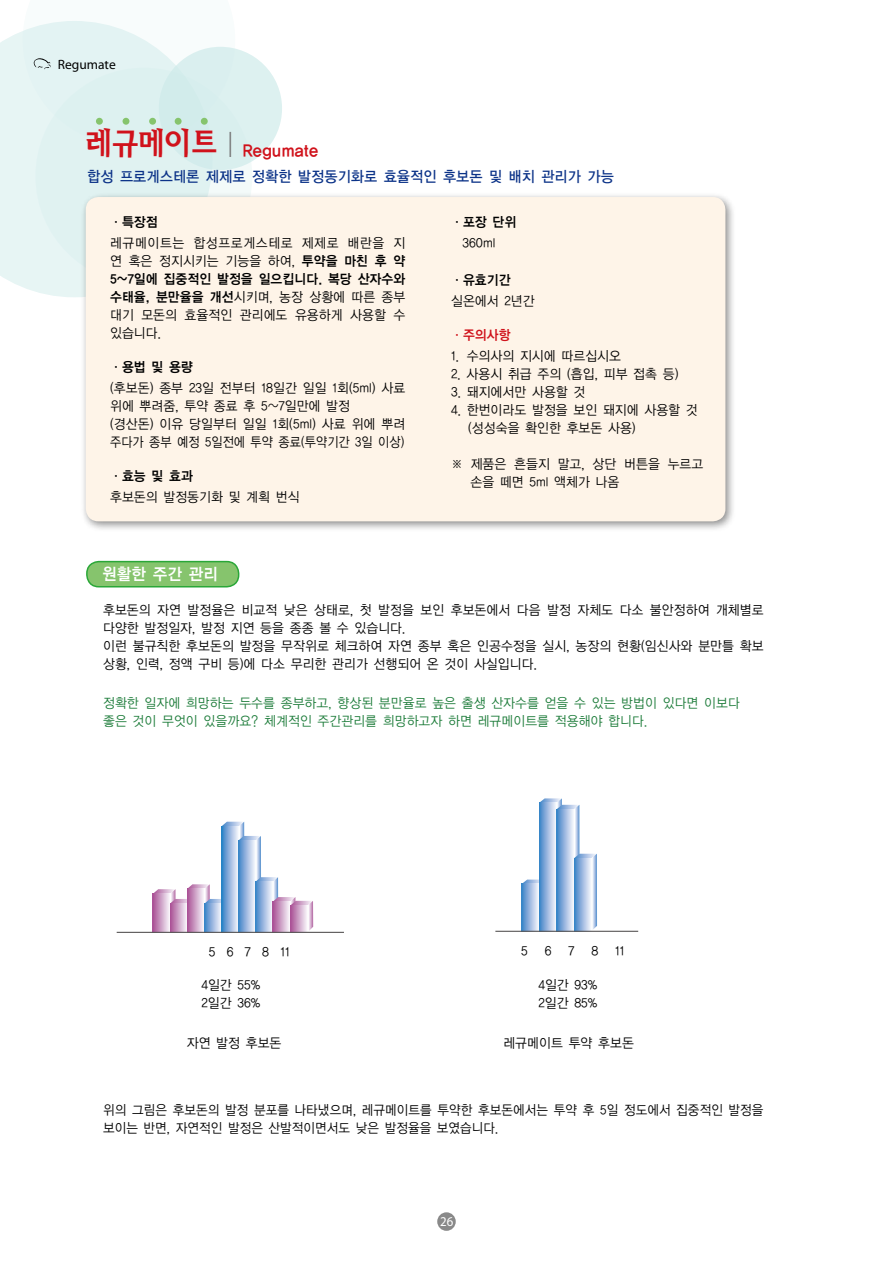
<style>
.page{position:relative;width:893px;height:1263px;background:#fff}
.page>*{position:absolute;margin:0;border:0;box-sizing:border-box;transform-origin:0 0}
.t1{font:18px "YDIYGO140 KSCPC EUC H";letter-spacing:-.05em;color:#d0121b;scale:.93 1}
.t2{font:16.5px "YDIYGO140 KSCPC EUC H";letter-spacing:-.05em;color:#fff;scale:.93 1}
.t3{font:15px "YDIYGO130 KSCPC EUC H";letter-spacing:-.05em;color:#0c3388;scale:.93 1}
.t4{font:13.5px/18px "YDIYGO120 KSCPC EUC H";letter-spacing:-.05em;color:#000;scale:.93 1}
.t5{font:13.5px/18px "YDIYGO120 KSCPC EUC H";letter-spacing:-.05em;color:#1d7c3a;scale:.93 1}
.t6{font:13.5px/18px "YDIYGO120 KSCPC EUC H";letter-spacing:-.05em;color:#000;scale:.91 1}
.t7{font:13.5px "YDIYGO140 KSCPC EUC H";letter-spacing:-.05em;color:#000;scale:.93 1}
.t8{font:13.5px/18px "YDIYGO120 KSCPC EUC H";letter-spacing:-.005em;color:#000;scale:.93 1}
.t9{font:13.5px "Myriad Pro";color:#000}
.t10{font:13.5px "YDIYGO140 KSCPC EUC H";letter-spacing:-.05em;color:#d0121b;scale:.93 1}
.t11{font:13.5px "Myriad Pro";color:#fff;scale:.95 1}
.s1{font-family:"YDI Bird M";font-size:34.5px}
.s2{font-family:"YDIYGO140 KSCPC EUC H"}
</style>
<div class="page">
<div style="left:437px;top:1212px;width:19px;height:19px;background:#898989;border-radius:50%"></div>
<div style="left:0;top:31px;width:81px;height:266px;background:#e7f5f4"></div>
<div style="left:35px;top:68px;width:217px;height:217px;background:linear-gradient(to right,#dbf0ef,#ecf7f6);border-radius:50%"></div>
<div style="left:159px;top:47px;width:123px;height:123px;background:#ddf1f0;border-radius:50%"></div>
<svg style="left:23px;top:21px;width:212px;height:125px"></svg>
<div style="left:81px;top:192px;width:656px;height:340px;background:#000;opacity:.45"></div>
<div style="left:86px;top:197px;width:639px;height:324px;background:#fef4e8;border-radius:13px"></div>
<div style="left:96px;top:118px;width:7px;height:7px;background:#86c46d;border-radius:50%"></div>
<div style="left:123px;top:118px;width:6px;height:7px;background:#86c46d;border-radius:50%"></div>
<div style="left:149px;top:118px;width:7px;height:7px;background:#86c46d;border-radius:50%"></div>
<div style="left:175px;top:118px;width:7px;height:7px;background:#86c46d;border-radius:50%"></div>
<div style="left:201px;top:118px;width:7px;height:7px;background:#86c46d;border-radius:50%"></div>
<div style="left:87px;top:562px;width:152px;height:25px;background:#86c46d;border-radius:12px"></div>
<div style="left:86px;top:561px;width:153px;height:26px;border:2px solid #2aa738;border-radius:12px"></div>
<svg style="left:153px;top:822px;width:160px;height:110px"></svg>
<hr style="left:117px;top:932px;width:227px;height:1px;background:#595757">
<svg style="left:522px;top:798px;width:75px;height:133px"></svg>
<hr style="left:495px;top:931px;width:143px;height:1px;background:#595757">
<p class="t9" style="left:58px;top:56px;width:59px">Regumate</p>
<h1 class="t1" style="left:85px;top:140px;width:253px"><span class="s1">레규메이트</span><sup>ㅣ</sup>Regumate</h1>
<p class="t3" style="left:87px;top:168px;width:569px">합성 프로게스테론 제제로 정확한 발정동기화로 효율적인 후보돈 및 배치 관리가 가능</p>
<p class="t7" style="left:110px;top:214px;width:53px">ㆍ특장점</p>
<p class="t8" style="left:110px;top:234px;width:320px">레규메이트는 합성프로게스테로 제제로 배란을 지 연 혹은 정지시키는 기능을 하여, <span class="s2">투약을 마친 후 약</span></p>
<p class="t7" style="left:110px;top:271px;width:320px">5~7일에 집중적인 발정을 일으킵니다. 복당 산자수와</p>
<p class="t4" style="left:110px;top:288px;width:320px;text-align:justify"><span class="s2">수태율, 분만율을 개선</span>시키며, 농장 상황에 따른 종부 대기 모돈의 효율적인 관리에도 유용하게 사용할 수 있습니다.</p>
<p class="t7" style="left:110px;top:359px;width:91px">ㆍ용법 및 용량</p>
<p class="t4" style="left:110px;top:379px;width:320px">(후보돈) 종부 23일 전부터 18일간 일일 1회(5ml) 사료 위에 뿌려줌, 투약 종료 후 5~7일만에 발정<br>(경산돈) 이유 당일부터 일일 1회(5ml) 사료 위에 뿌려 주다가 종부 예정 5일전에 투약 종료(투약기간 3일 이상)</p>
<p class="t7" style="left:110px;top:468px;width:91px">ㆍ효능 및 효과</p>
<p class="t4" style="left:110px;top:488px;width:206px">후보돈의 발정동기화 및 계획 번식</p>
<p class="t2" style="left:102px;top:564px;width:127px">원활한 주간 관리</p>
<p class="t7" style="left:451px;top:214px;width:72px">ㆍ포장 단위</p>
<p class="t4" style="left:462px;top:234px;width:38px">360ml</p>
<p class="t7" style="left:451px;top:272px;width:66px">ㆍ유효기간</p>
<p class="t4" style="left:451px;top:292px;width:92px">실온에서 2년간</p>
<p class="t10" style="left:451px;top:327px;width:66px">ㆍ주의사항</p>
<p class="t4" style="left:451px;top:347px;width:185px">1. 수의사의 지시에 따르십시오</p>
<p class="t4" style="left:451px;top:365px;width:247px">2. 사용시 취급 주의 (흡입, 피부 접촉 등)</p>
<p class="t4" style="left:451px;top:383px;width:147px">3. 돼지에서만 사용할 것</p>
<p class="t4" style="left:468px;top:401px;width:249px;text-indent:-17px">4. 한번이라도 발정을 보인 돼지에 사용할 것 (성성숙을 확인한 후보돈 사용)</p>
<p class="t4" style="left:470px;top:455px;width:253px;text-indent:-19px">※ 제품은 흔들지 말고, 상단 버튼을 누르고 손을 떼면 5ml 액체가 나옴</p>
<p class="t4" style="left:103px;top:601px;width:713px">후보돈의 자연 발정율은 비교적 낮은 상태로, 첫 발정을 보인 후보돈에서 다음 발정 자체도 다소 불안정하여 개체별로 다양한 발정일자, 발정 지연 등을 종종 볼 수 있습니다.<br>이런 불규칙한 후보돈의 발정을 무작위로 체크하여 자연 종부 혹은 인공수정을 실시, 농장의 현황(임신사와 분만틀 확보 상황, 인력, 정액 구비 등)에 다소 무리한 관리가 선행되어 온 것이 사실입니다.</p>
<p class="t5" style="left:103px;top:694px;width:687px">정확한 일자에 희망하는 두수를 종부하고, 향상된 분만율로 높은 출생 산자수를 얻을 수 있는 방법이 있다면 이보다 좋은 것이 무엇이 있을까요? 체계적인 주간관리를 희망하고자 하면 레규메이트를 적용해야 합니다.</p>
<p class="t4" style="left:209px;top:943px;width:89px">5 6 7 8 11</p>
<p class="t4" style="left:521px;top:942px;width:113px">5 6 7 8 11</p>
<p class="t4" style="left:201px;top:976px;width:66px">4일간 55%<br>2일간 36%</p>
<p class="t4" style="left:538px;top:976px;width:66px">4일간 93%<br>2일간 85%</p>
<p class="t4" style="left:186px;top:1034px;width:104px">자연 발정 후보돈</p>
<p class="t4" style="left:503px;top:1034px;width:143px">레규메이트 투약 후보돈</p>
<p class="t6" style="left:103px;top:1101px;width:728px">위의 그림은 후보돈의 발정 분포를 나타냈으며, 레규메이트를 투약한 후보돈에서는 투약 후 5일 정도에서 집중적인 발정을 보이는 반면, 자연적인 발정은 산발적이면서도 낮은 발정율을 보였습니다.</p>
<p class="t11" style="left:440px;top:1213px;width:15px">26</p>
</div>
